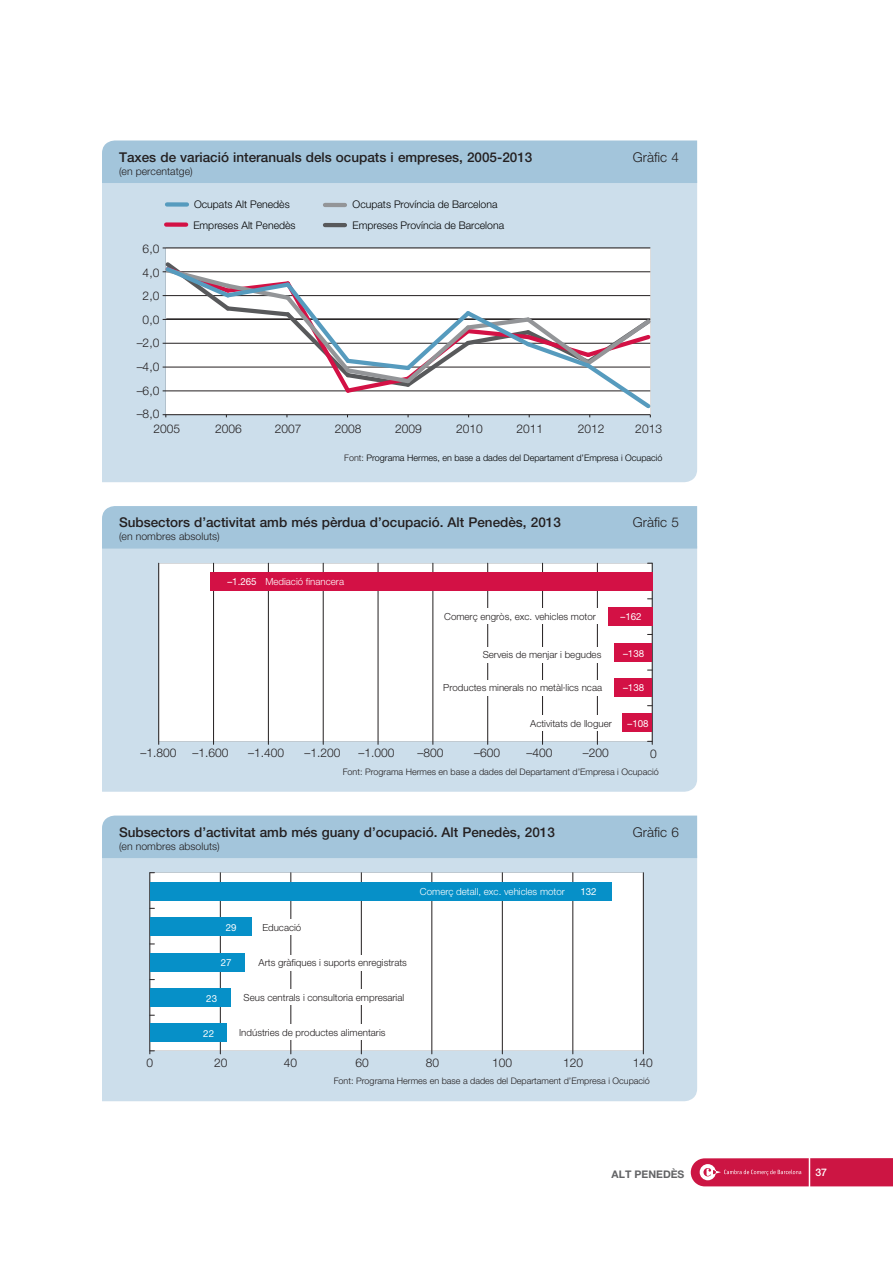
<style>
.page{position:relative;width:893px;height:1263px;background:#fff}
.page>*{position:absolute;margin:0;border:0;box-sizing:border-box;transform-origin:0 0}
.t1{font:500 13.5px "Helvetica Neue LT";color:#231f20}
.t2{font:300 13.5px "Helvetica Neue LT";color:#231f20}
.t3{font:300 12px/23.5px "Helvetica Neue LT";color:#231f20;text-align:center}
.t4{font:300 10.5px "Helvetica Neue LT";color:#000}
.t5{font:300 10.5px "Helvetica Neue LT";color:#231f20}
.t6{font:700 10.5px "Helvetica Neue LT";color:#636466}
.t7{font:500 10.5px "Helvetica Neue LT";color:#fff}
.t8{font:300 9.75px "Helvetica Neue LT";color:#231f20}
.t9{font:300 9.75px "Helvetica Neue LT";color:#fff}
.t10{font:9.75px "Helvetica Neue LT";color:#fff}
.t11{font:300 9px "Helvetica Neue LT";color:#231f20}
.t12{font:300 9px "Helvetica Neue LT";color:#000}
.s1{color:#231f20}
.s2{font-weight:400}
</style>
<div class="page">
<svg style="left:691px;top:1158px;width:202px;height:28px"></svg>
<hr style="left:809px;top:1157px;width:1px;height:30px;background:#fff">
<div style="left:102px;top:549px;width:595px;height:243px;background:#ccdeeb"></div>
<svg style="left:159px;top:563px;width:493px;height:178px"></svg>
<hr style="left:158px;top:563px;width:1px;height:181px;background:#231f20">
<hr style="left:213px;top:563px;width:1px;height:181px;background:#231f20">
<hr style="left:268px;top:563px;width:1px;height:181px;background:#231f20">
<hr style="left:323px;top:563px;width:1px;height:181px;background:#231f20">
<hr style="left:378px;top:563px;width:1px;height:181px;background:#231f20">
<hr style="left:433px;top:563px;width:1px;height:181px;background:#231f20">
<hr style="left:487px;top:563px;width:1px;height:181px;background:#231f20">
<hr style="left:542px;top:563px;width:1px;height:181px;background:#231f20">
<hr style="left:597px;top:563px;width:1px;height:181px;background:#231f20">
<hr style="left:652px;top:563px;width:1px;height:181px;background:#231f20">
<div style="left:210px;top:572px;width:442px;height:19px;background:#d31145"></div>
<div style="left:608px;top:608px;width:44px;height:18px;background:#d31145"></div>
<div style="left:614px;top:643px;width:38px;height:18px;background:#d31145"></div>
<div style="left:614px;top:678px;width:38px;height:19px;background:#d31145"></div>
<div style="left:623px;top:714px;width:29px;height:18px;background:#d31145"></div>
<div style="left:522px;top:715px;width:95px;height:15px;background:#fff"></div>
<div style="left:438px;top:680px;width:169px;height:15px;background:#fff"></div>
<div style="left:458px;top:647px;width:149px;height:16px;background:#fff"></div>
<div style="left:440px;top:608px;width:162px;height:15px;background:#fff"></div>
<div style="left:102px;top:506px;width:595px;height:43px;background:#a3c5db"></div>
<div style="left:102px;top:858px;width:595px;height:243px;background:#ccdeeb"></div>
<svg style="left:151px;top:873px;width:492px;height:178px"></svg>
<hr style="left:150px;top:873px;width:1px;height:181px;background:#231f20">
<hr style="left:220px;top:873px;width:1px;height:181px;background:#231f20">
<hr style="left:291px;top:873px;width:1px;height:181px;background:#231f20">
<hr style="left:361px;top:873px;width:1px;height:181px;background:#231f20">
<hr style="left:432px;top:873px;width:1px;height:181px;background:#231f20">
<hr style="left:502px;top:873px;width:1px;height:181px;background:#231f20">
<hr style="left:572px;top:873px;width:1px;height:181px;background:#231f20">
<hr style="left:643px;top:873px;width:1px;height:181px;background:#231f20">
<div style="left:150px;top:882px;width:462px;height:18px;background:#0690c8"></div>
<div style="left:150px;top:917px;width:101px;height:19px;background:#0690c8"></div>
<div style="left:150px;top:953px;width:94px;height:18px;background:#0690c8"></div>
<div style="left:150px;top:988px;width:80px;height:19px;background:#0690c8"></div>
<div style="left:150px;top:1024px;width:77px;height:18px;background:#0690c8"></div>
<div style="left:234px;top:1024px;width:160px;height:16px;background:#fff"></div>
<div style="left:236px;top:990px;width:176px;height:15px;background:#fff"></div>
<div style="left:253px;top:955px;width:166px;height:16px;background:#fff"></div>
<div style="left:259px;top:919px;width:61px;height:15px;background:#fff"></div>
<div style="left:102px;top:816px;width:595px;height:42px;background:#a3c5db"></div>
<div style="left:102px;top:183px;width:595px;height:299px;background:#ccdeeb"></div>
<hr style="left:163px;top:248px;width:487px;height:1px;background:#231f20">
<svg style="left:166px;top:248px;width:484px;height:10px"></svg>
<div style="left:166px;top:222px;width:20px;height:5px;background:#d31145"></div>
<hr style="left:325px;top:203px;width:20px;height:4px;background:#939598">
<div style="left:167px;top:202px;width:20px;height:5px;background:#569bbe"></div>
<hr style="left:325px;top:223px;width:20px;height:4px;background:#58595b">
<svg style="left:162px;top:258px;width:492px;height:159px"></svg>
<div style="left:102px;top:141px;width:595px;height:42px;background:#a3c5db"></div>
<h1 class="t1" style="left:119px;top:152px;width:415px">Taxes de variació interanuals dels ocupats i empreses, 2005-2013</h1>
<h1 class="t2" style="left:633px;top:152px;width:47px">Gràfic 4</h1>
<p class="t5" style="left:119px;top:167px;width:75px">(en percentatge)</p>
<p class="t3" style="left:137px;top:238px;width:24px">6,0<br>4,0<br>2,0<br>0,0 –2,0 –4,0 –6,0 –8,0</p>
<p class="t4" style="left:194px;top:201px;width:97px">Ocupats Alt Penedès</p>
<p class="t4" style="left:353px;top:201px;width:146px">Ocupats Província de Barcelona</p>
<p class="t4" style="left:193px;top:222px;width:104px">Empreses Alt Penedès</p>
<p class="t4" style="left:353px;top:221px;width:153px">Empreses Província de Barcelona</p>
<p class="t3" style="left:154px;top:418px;width:28px">2005</p>
<p class="t3" style="left:215px;top:418px;width:28px">2006</p>
<p class="t3" style="left:275px;top:418px;width:28px">2007</p>
<p class="t3" style="left:335px;top:418px;width:28px">2008</p>
<p class="t3" style="left:395px;top:418px;width:28px">2009</p>
<p class="t3" style="left:456px;top:418px;width:28px">2010</p>
<p class="t3" style="left:516px;top:418px;width:28px">2011</p>
<p class="t3" style="left:578px;top:418px;width:28px">2012</p>
<p class="t3" style="left:635px;top:418px;width:28px">2013</p>
<p class="t12" style="left:344px;top:455px;width:320px"><span class="s1">Font:</span> Programa Hermes, en base a dades del Departament d’Empresa i Ocupació</p>
<h1 class="t1" style="left:119px;top:518px;width:443px">Subsectors d’activitat amb més pèrdua d’ocupació. Alt Penedès, 2013</h1>
<h1 class="t2" style="left:633px;top:518px;width:47px">Gràfic 5</h1>
<p class="t5" style="left:119px;top:533px;width:102px">(en nombres absoluts)</p>
<p class="t9" style="left:227px;top:578px;width:118px"><span class="s2">–1.265</span> Mediació financera</p>
<p class="t8" style="left:444px;top:613px;width:153px">Comerç engròs, exc. vehicles motor</p>
<p class="t8" style="left:483px;top:651px;width:120px">Serveis de menjar i begudes</p>
<p class="t8" style="left:443px;top:684px;width:160px">Productes minerals no metàl·lics ncaa</p>
<p class="t8" style="left:530px;top:720px;width:83px">Activitats de lloguer</p>
<p class="t10" style="left:620px;top:613px;width:23px">–162</p>
<p class="t10" style="left:623px;top:650px;width:23px">–138</p>
<p class="t10" style="left:623px;top:684px;width:23px">–138</p>
<p class="t10" style="left:627px;top:720px;width:23px">–108</p>
<p class="t3" style="left:140px;top:742px;width:38px">–1.800</p>
<p class="t3" style="left:192px;top:742px;width:38px">–1.600</p>
<p class="t3" style="left:248px;top:742px;width:38px">–1.400</p>
<p class="t3" style="left:304px;top:742px;width:38px">–1.200</p>
<p class="t3" style="left:358px;top:742px;width:38px">–1.000</p>
<p class="t3" style="left:417px;top:742px;width:28px">–800</p>
<p class="t3" style="left:474px;top:742px;width:28px">–600</p>
<p class="t3" style="left:526px;top:742px;width:28px">–400</p>
<p class="t3" style="left:583px;top:742px;width:28px">–200</p>
<p class="t3" style="left:650px;top:743px;width:8px">0</p>
<p class="t11" style="left:343px;top:768px;width:317px">Font: Programa Hermes en base a dades del Departament d’Empresa i Ocupació</p>
<h1 class="t1" style="left:119px;top:827px;width:437px">Subsectors d’activitat amb més guany d’ocupació. Alt Penedès, 2013</h1>
<h1 class="t2" style="left:633px;top:827px;width:47px">Gràfic 6</h1>
<p class="t5" style="left:119px;top:842px;width:102px">(en nombres absoluts)</p>
<p class="t8" style="left:262px;top:924px;width:41px">Educació</p>
<p class="t8" style="left:259px;top:959px;width:150px">Arts gràfiques i suports enregistrats</p>
<p class="t8" style="left:244px;top:994px;width:162px">Seus centrals i consultoria empresarial</p>
<p class="t8" style="left:239px;top:1029px;width:148px">Indústries de productes alimentaris</p>
<p class="t10" style="left:226px;top:924px;width:12px">29</p>
<p class="t10" style="left:221px;top:959px;width:12px">27</p>
<p class="t10" style="left:206px;top:995px;width:12px">23</p>
<p class="t10" style="left:203px;top:1030px;width:12px">22</p>
<p class="t9" style="left:420px;top:888px;width:146px">Comerç detall, exc. vehicles motor</p>
<p class="t10" style="left:580px;top:888px;width:18px">132</p>
<p class="t3" style="left:146px;top:1052px;width:8px">0</p>
<p class="t3" style="left:214px;top:1052px;width:15px">20</p>
<p class="t3" style="left:284px;top:1052px;width:15px">40</p>
<p class="t3" style="left:355px;top:1052px;width:15px">60</p>
<p class="t3" style="left:426px;top:1052px;width:15px">80</p>
<p class="t3" style="left:492px;top:1052px;width:22px">100</p>
<p class="t3" style="left:563px;top:1052px;width:22px">120</p>
<p class="t3" style="left:633px;top:1052px;width:22px">140</p>
<p class="t11" style="left:334px;top:1078px;width:317px">Font: Programa Hermes en base a dades del Departament d’Empresa i Ocupació</p>
<p class="t6" style="left:611px;top:1170px;width:74px">ALT PENEDÈS</p>
<p class="t7" style="left:815px;top:1169px;width:13px">37</p>
</div>
